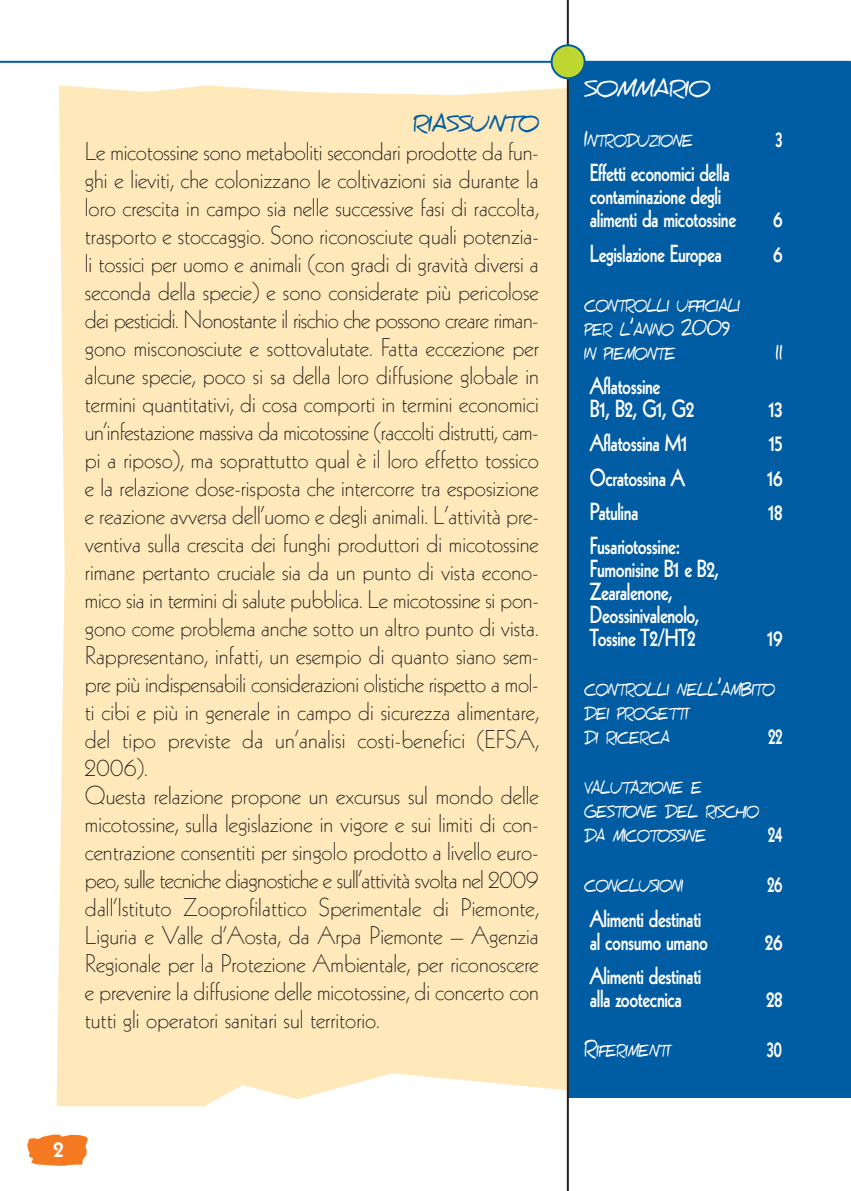
<style>
.page{position:relative;width:851px;height:1191px;background:#fff}
.page>*{position:absolute;margin:0;border:0;box-sizing:border-box;transform-origin:0 0}
.t1{font:300 25px/28px "Kabel";color:#231f20}
.t2{font:800 24px/23px "Kabel";letter-spacing:-.02em;color:#fff;scale:.8 1}
.t3{font:800 24px "Kabel";letter-spacing:-.02em;color:#fff;scale:.7 1}
.t4{font:800 24px "Kabel";letter-spacing:-.02em;color:#fff}
.t5{font:700 22px "Daniel";letter-spacing:-.03em;color:#005ca3;scale:.86 1}
.t6{font:700 22px "Daniel";letter-spacing:-.03em;color:#fff;scale:.9 1}
.t7{font:700 22px "Daniel";letter-spacing:-.03em;color:#fff;scale:.7 1}
.t8{font:700 16.4px/24px "Daniel";letter-spacing:-.04em;color:#fff;scale:.7 1}
.s1{font-size:22px}
</style>
<div class="page">
<div style="left:56px;top:85px;width:552px;height:1021px;background:#ffe9ba"></div>
<div style="left:567px;top:62px;width:283px;height:1035px;background:#005ca3"></div>
<hr style="left:566px;top:0;width:2px;height:1191px;background:#231f20">
<hr style="left:0;top:61px;width:850px;height:2px;background:#005ca3">
<svg style="left:550px;top:44px;width:35px;height:35px"></svg>
<svg style="left:27px;top:1134px;width:61px;height:31px;background:#f58d42"></svg>
<p class="t5" style="left:413px;top:111px;width:148px">RIASSUNTO</p>
<p class="t1" style="left:85px;top:139px;width:455px">Le micotossine sono metaboliti secondari prodotte da fun&shy;ghi e lieviti, che colonizzano le coltivazioni sia durante la loro crescita in campo sia nelle successive fasi di raccolta, trasporto e stoccaggio. Sono riconosciute quali potenzia&shy;li tossici per uomo e animali (con gradi di gravità diversi a seconda della specie) e sono considerate più pericolose dei pesticidi. Nonostante il rischio che possono creare riman&shy;gono misconosciute e sottovalutate. Fatta eccezione per alcune specie, poco si sa della loro diffusione globale in termini quantitativi, di cosa comporti in termini economici un’infestazione massiva da micotossine (raccolti distrutti, cam&shy;pi a riposo), ma soprattutto qual è il loro effetto tossico e la relazione dose-risposta che intercorre tra esposizione e reazione avversa dell’uomo e degli animali. L’attività pre&shy;ventiva sulla crescita dei funghi produttori di micotossine rimane pertanto cruciale sia da un punto di vista econo&shy;mico sia in termini di salute pubblica. Le micotossine si pon&shy;gono come problema anche sotto un altro punto di vista.<br>Rappresentano, infatti, un esempio di quanto siano sem&shy;pre più indispensabili considerazioni olistiche rispetto a mol&shy;ti cibi e più in generale in campo di sicurezza alimentare, del tipo previste da un’analisi costi-benefici (EFSA, 2006).<br>Questa relazione propone un excursus sul mondo delle micotossine, sulla legislazione in vigore e sui limiti di con&shy;centrazione consentiti per singolo prodotto a livello euro&shy;peo, sulle tecniche diagnostiche e sull’attività svolta nel 2009 dall’Istituto Zooprofilattico Sperimentale di Piemonte, Liguria e Valle d’Aosta, da Arpa Piemonte – Agenzia Regionale per la Protezione Ambientale, per riconoscere e prevenire la diffusione delle micotossine, di concerto con tutti gli operatori sanitari sul territorio.</p>
<p class="t4" style="left:53px;top:1139px;width:12px">2</p>
<p class="t6" style="left:584px;top:76px;width:141px">SOMMARIO</p>
<p class="t8" style="left:584px;top:129px;width:157px"><span class="s1">I</span>NTRODUZIONE</p>
<p class="t3" style="left:775px;top:129px;width:12px">3</p>
<p class="t2" style="left:589px;top:163px;width:184px">Effetti economici della contaminazione degli alimenti da micotossine</p>
<p class="t2" style="left:773px;top:209px;width:13px">6</p>
<p class="t2" style="left:589px;top:243px;width:167px">Legislazione Europea</p>
<p class="t2" style="left:773px;top:243px;width:13px">6</p>
<p class="t8" style="left:584px;top:294px;width:224px">CONTROLLI UFFICIALI<br>PER L<span class="s1">’</span>ANNO <span class="s1">2009<br></span>IN PIEMONTE</p>
<p class="t7" style="left:775px;top:339px;width:12px">11</p>
<p class="t2" style="left:589px;top:376px;width:132px">Aflatossine<br>B1, B2, G1, G2</p>
<p class="t2" style="left:768px;top:399px;width:19px">13</p>
<p class="t2" style="left:589px;top:433px;width:124px">Aflatossina M1</p>
<p class="t2" style="left:768px;top:433px;width:19px">15</p>
<p class="t2" style="left:589px;top:467px;width:121px">Ocratossina A</p>
<p class="t2" style="left:767px;top:467px;width:21px">16</p>
<p class="t2" style="left:589px;top:502px;width:63px">Patulina</p>
<p class="t2" style="left:768px;top:502px;width:20px">18</p>
<p class="t2" style="left:589px;top:536px;width:164px">Fusariotossine:<br>Fumonisine B1 e B2,<br>Zearalenone,<br>Deossinivalenolo,<br>Tossine T2/HT2</p>
<p class="t2" style="left:767px;top:628px;width:21px">19</p>
<p class="t8" style="left:584px;top:678px;width:274px">CONTROLLI NELL<span class="s1">’</span>AMBITO<br>DEI PROGETTI<br>DI RICERCA</p>
<p class="t3" style="left:768px;top:727px;width:22px">22</p>
<p class="t8" style="left:584px;top:776px;width:251px">VALUTAZIONE E<br>GESTIONE DEL RISCHIO<br>DA MICOTOSSINE</p>
<p class="t3" style="left:767px;top:825px;width:23px">24</p>
<p class="t8" style="left:584px;top:874px;width:143px">CONCLUSIONI</p>
<p class="t3" style="left:767px;top:875px;width:24px">26</p>
<p class="t2" style="left:589px;top:908px;width:149px">Alimenti destinati al consumo umano</p>
<p class="t2" style="left:764px;top:931px;width:24px">26</p>
<p class="t2" style="left:589px;top:966px;width:141px">Alimenti destinati alla zootecnica</p>
<p class="t2" style="left:766px;top:989px;width:22px">28</p>
<p class="t8" style="left:584px;top:1039px;width:123px"><span class="s1">R</span>IFERIMENTI</p>
<p class="t3" style="left:766px;top:1039px;width:24px">30</p>
</div>
